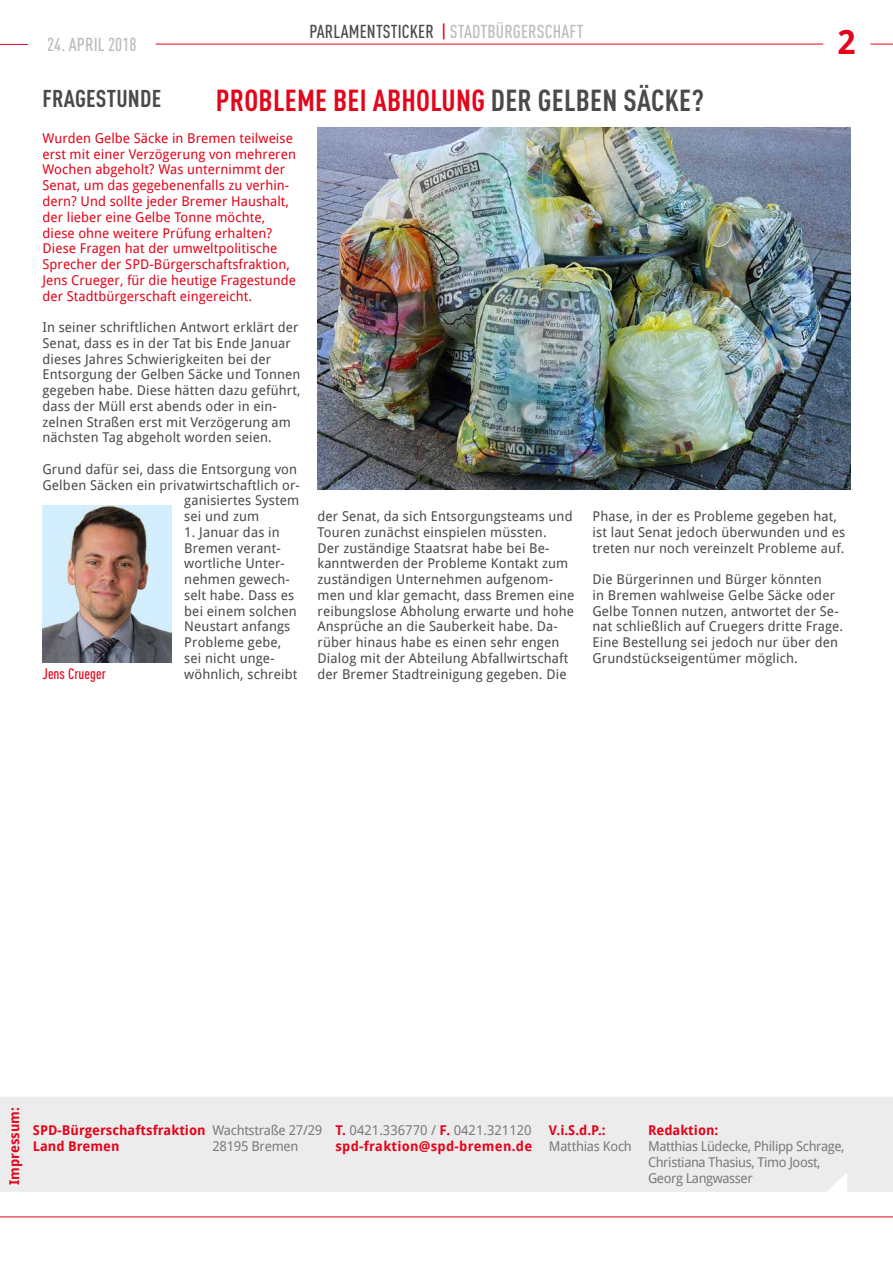
<style>
.page{position:relative;width:893px;height:1263px;background:#fff}
.page>*{position:absolute;margin:0;border:0;box-sizing:border-box;transform-origin:0 0}
.t1{font:700 33px "Droid Sans Pro";color:#e3051b}
.t2{font:700 condensed 30px "DINOT";letter-spacing:.01em;color:#e3051b}
.t3{font:700 condensed 24px "DINOT";letter-spacing:.01em;color:#4a4a49}
.t4{font:500 condensed 18.6px "DINOT";letter-spacing:.01em;color:#bcbcbc}
.t5{font:500 condensed 15px "DINOT";letter-spacing:.005em;color:#e3051b}
.t6{font:13.5px/15.8px "Droid Sans Pro";letter-spacing:.01em;color:#4a4a49}
.t7{font:13.5px/15.8px "Droid Sans Pro";letter-spacing:.005em;color:#e3051b}
.t8{font:13.5px/15.8px "Droid Sans Pro";letter-spacing:-.03em;color:#7c7b7b}
.t9{font:700 13.5px/15.8px "Droid Sans Pro";color:#e3051b}
.t10{font:700 13.5px/15.8px "Droid Sans Pro";letter-spacing:.02em;color:#e3051b}
.s1{color:#4a4a49}
.s2{color:#e3051b}
.s3{font-weight:400;color:#7c7b7b}
</style>
<div class="page">
<hr style="left:0;top:1216px;width:893px;height:1px;background:#e3051b">
<hr style="left:156px;top:44px;width:667px;height:1px;background:#e3051b">
<svg style="left:0;top:44px;width:28px;height:1px"></svg>
<svg style="left:870px;top:44px;width:23px;height:1px"></svg>
<img style="left:43px;top:505px;width:128px;height:158px">
<img style="left:318px;top:127px;width:532px;height:362px">
<div style="left:0;top:1097px;width:893px;height:95px;background:#ececec"></div>
<h3 class="t4" style="left:309px;top:20px;width:276px"><span class="s1">PARLAMENTSTICKER</span> <span class="s2">|</span> STADTBÜRGERSCHAFT</h3>
<h3 class="t4" style="left:47px;top:34px;width:91px">24. APRIL 2018</h3>
<h1 class="t1" style="left:837px;top:19px;width:20px">2</h1>
<h3 class="t3" style="left:43px;top:84px;width:120px">FRAGESTUNDE</h3>
<h2 class="t2" style="left:216px;top:83px;width:490px">PROBLEME BEI ABHOLUNG <span class="s1">DER GELBEN SÄCKE?</span></h2>
<p class="t7" style="left:43px;top:130px;width:255px">Wurden Gelbe Säcke in Bremen teilweise erst mit einer Verzögerung von mehreren Wochen abgeholt? Was unternimmt der Senat, um das gegebenenfalls zu verhin&shy;dern? Und sollte jeder Bremer Haushalt, der lieber eine Gelbe Tonne möchte, diese ohne weitere Prüfung erhalten?<br>Diese Fragen hat der umweltpolitische Sprecher der SPD-Bürgerschaftsfraktion, Jens Crueger, für die heutige Fragestunde der Stadtbürgerschaft eingereicht.</p>
<p class="t6" style="left:43px;top:319px;width:259px">In seiner schriftlichen Antwort erklärt der Senat, dass es in der Tat bis Ende Januar dieses Jahres Schwierigkeiten bei der Entsorgung der Gelben Säcke und Tonnen gegeben habe. Diese hätten dazu geführt, dass der Müll erst abends oder in ein&shy;zelnen Straßen erst mit Verzögerung am nächsten Tag abgeholt worden seien.</p>
<p class="t6" style="left:43px;top:461px;width:256px">Grund dafür sei, dass die Entsorgung von</p>
<p class="t6" style="left:43px;top:476px;width:259px">Gelben Säcken ein privatwirtschaftlich or-</p>
<p class="t6" style="left:184px;top:492px;width:117px">ganisiertes System</p>
<p class="t6" style="left:184px;top:508px;width:76px">sei und zum</p>
<p class="t6" style="left:184px;top:524px;width:115px">1. Januar das in<br>Bremen verant&shy;wortliche Unter&shy;nehmen gewech&shy;selt habe. Dass es bei einem solchen<br>Neustart anfangs<br>Probleme gebe, sei nicht unge&shy;wöhnlich, schreibt</p>
<p class="t6" style="left:317px;top:508px;width:258px">der Senat, da sich Entsorgungsteams und Touren zunächst einspielen müssten.<br>Der zuständige Staatsrat habe bei Be&shy;kanntwerden der Probleme Kontakt zum zuständigen Unternehmen aufgenom&shy;men und klar gemacht, dass Bremen eine reibungslose Abholung erwarte und hohe Ansprüche an die Sauberkeit habe. Da&shy;rüber hinaus habe es einen sehr engen Dialog mit der Abteilung Abfallwirtschaft der Bremer Stadtreinigung gegeben. Die</p>
<p class="t6" style="left:592px;top:508px;width:254px">Phase, in der es Probleme gegeben hat, ist laut Senat jedoch überwunden und es treten nur noch vereinzelt Probleme auf.</p>
<p class="t6" style="left:592px;top:571px;width:252px">Die Bürgerinnen und Bürger könnten<br>in Bremen wahlweise Gelbe Säcke oder Gelbe Tonnen nutzen, antwortet der Se&shy;nat schließlich auf Cruegers dritte Frage.<br>Eine Bestellung sei jedoch nur über den Grundstückseigentümer möglich.</p>
<p class="t5" style="left:43px;top:664px;width:65px">Jens Crueger</p>
<p class="t9" style="left:6px;top:1185px;width:79px;rotate:-90deg">Impressum:</p>
<p class="t9" style="left:33px;top:1122px;width:174px">SPD-Bürgerschaftsfraktion<br>Land Bremen</p>
<p class="t10" style="left:335px;top:1122px;width:198px">T. <span class="s3">0421.336770 /</span> F. <span class="s3">0421.321120 </span>spd-fraktion@spd-bremen.de</p>
<p class="t9" style="left:549px;top:1122px;width:58px">V.i.S.d.P.:</p>
<p class="t8" style="left:212px;top:1122px;width:112px">Wachtstraße 27/29<br>28195 Bremen</p>
<p class="t8" style="left:549px;top:1138px;width:84px">Matthias Koch</p>
<p class="t9" style="left:648px;top:1122px;width:72px">Redaktion:</p>
<p class="t8" style="left:648px;top:1138px;width:198px">Matthias Lüdecke, Philipp Schrage,<br>Christiana Thasius, Timo Joost,</p>
<p class="t8" style="left:648px;top:1169px;width:106px">Georg Langwasser</p>
</div>
